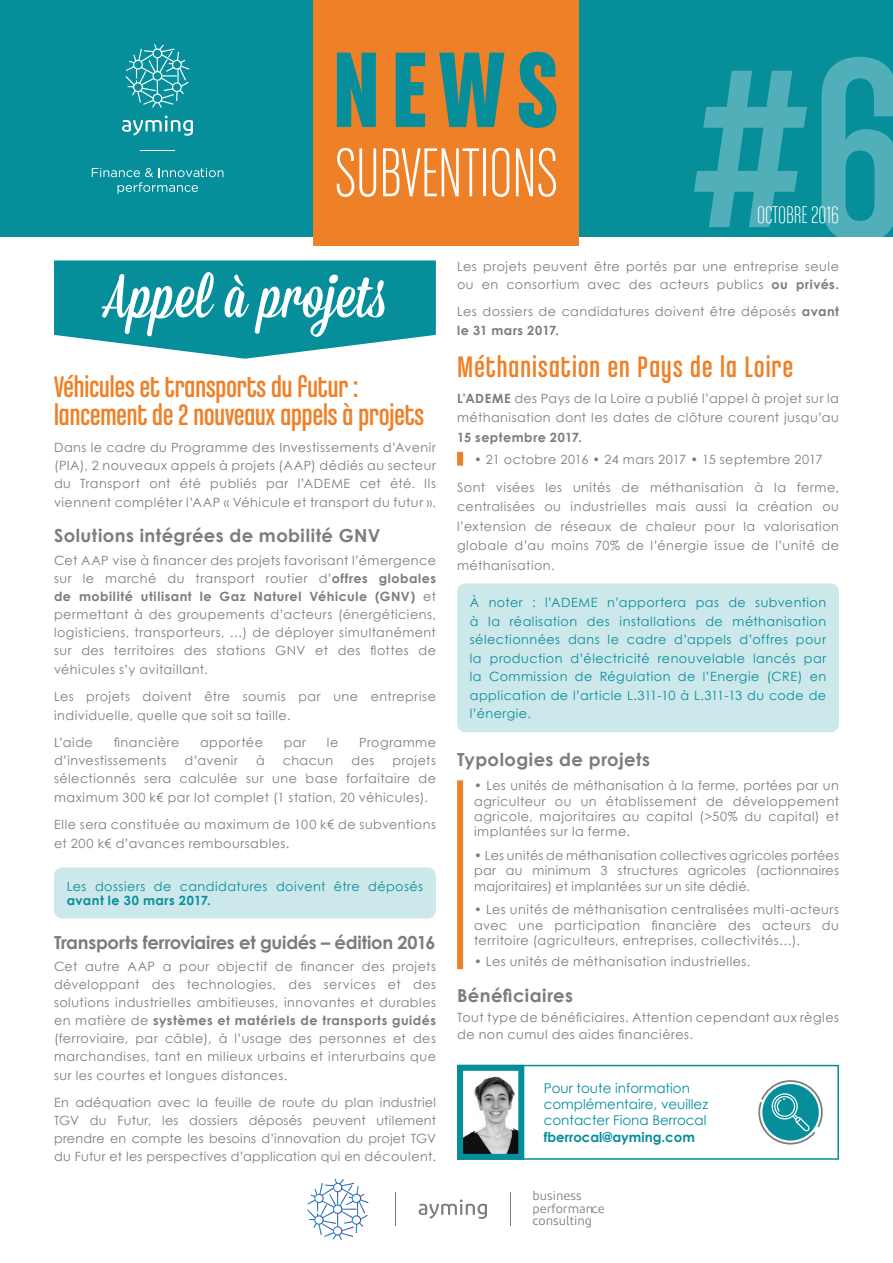
<style>
.page{position:relative;width:893px;height:1263px;background:#fff}
.page>*{position:absolute;margin:0;border:0;box-sizing:border-box;transform-origin:0 0}
.t1{font:278.4px "Chalet Comprime Cologne Eighty";color:#fff}
.t2{font:114px "Chalet Comprime Hong Kong Eighty";color:#068e9a}
.t3{font:73.5px "Chalet Comprime Milan Eighty";color:#fff}
.t4{font:60px "Mission Script";letter-spacing:.01em;color:#fff}
.t5{font:31.5px/28.5px "Chalet Comprime Cologne Eighty";color:#ee8027}
.t6{font:31.5px "Chalet Comprime Cologne Eighty";letter-spacing:.035em;color:#ee8027}
.t7{font:25.5px "Chalet Comprime Milan Eighty";color:#fff}
.t8{font:700 18px "Century Gothic";letter-spacing:.015em;color:#7b7c7e}
.t9{font:700 18px "Century Gothic";letter-spacing:-.015em;color:#7b7c7e}
.t10{font:13.5px/16.2px "Century Gothic";color:#068e9a}
.t11{font:700 13.5px "Century Gothic";color:#068e9a}
.t12{font:12.75px/18px "Century Gothic";letter-spacing:.04em;color:#7b7c7e;text-align:justify}
.t13{font:12.75px/18.6px "Century Gothic";letter-spacing:.04em;color:#068e9a;text-align:justify}
.t14{font:12.75px/26.5px "Century Gothic";letter-spacing:.02em;color:#7b7c7e}
.t15{font:12.75px/12.5px "Diodrum";color:#7b7c7e}
.t16{font:700 12.75px "Century Gothic";letter-spacing:.04em;color:#068e9a}
.t17{font:700 12.75px "Century Gothic";letter-spacing:.035em;color:#7b7c7e}
.s1{font-weight:700}
</style>
<div class="page">
<div style="left:0;top:0;width:893px;height:237px;background:#068e9a"></div>
<div style="left:314px;top:0;width:265px;height:245px;background:#ee8027"></div>
<hr style="left:395px;top:1192px;width:1px;height:34px;background:#7b7c7e">
<hr style="left:510px;top:1192px;width:1px;height:34px;background:#7b7c7e">
<svg style="left:419px;top:1199px;width:68px;height:20px"></svg>
<svg style="left:307px;top:1178px;width:61px;height:62px"></svg>
<svg style="left:54px;top:260px;width:382px;height:99px;background:#259ca6"></svg>
<div style="left:54px;top:867px;width:382px;height:51px;background:#cde8eb;border-radius:9px"></div>
<div style="left:457px;top:583px;width:382px;height:149px;background:#cde8eb;border-radius:9px"></div>
<svg style="left:126px;top:44px;width:63px;height:64px"></svg>
<svg style="left:122px;top:116px;width:71px;height:20px"></svg>
<svg style="left:92px;top:168px;width:131px;height:26px"></svg>
<hr style="left:140px;top:150px;width:35px;height:1px;background:#fff">
<svg style="left:758px;top:1080px;width:65px;height:65px"></svg>
<div style="left:457px;top:1065px;width:382px;height:95px;border:2px solid #068e9a"></div>
<svg style="left:457px;top:1064px;width:70px;height:96px"></svg>
<div style="left:457px;top:780px;width:6px;height:189px;background:#ee8027"></div>
<div style="left:457px;top:452px;width:6px;height:14px;background:#ee8027"></div>
<h2 class="t2" style="left:333px;top:23px;width:226px">NEWS</h2>
<h3 class="t3" style="left:335px;top:133px;width:224px">SUBVENTIONS</h3>
<h1 class="t1" style="left:691px;top:-3px;width:219px">#6</h1>
<h3 class="t7" style="left:757px;top:201px;width:83px">OCTOBRE 2016</h3>
<h3 class="t4" style="left:105px;top:260px;width:282px">Appel à projets</h3>
<h3 class="t5" style="left:54px;top:372px;width:372px">Véhicules et transports du futur : lancement de 2 nouveaux appels à projets</h3>
<p class="t12" style="left:54px;top:438px;width:383px">Dans le cadre du Programme des Investissements d’Avenir (PIA), 2 nouveaux appels à projets (AAP) dédiés au secteur du Transport ont été publiés par l’ADEME cet été. Ils</p>
<p class="t12" style="left:54px;top:493px;width:383px">viennent compléter l’AAP « Véhicule et transport du futur ».</p>
<h3 class="t8" style="left:54px;top:525px;width:328px">Solutions intégrées de mobilité GNV</h3>
<p class="t12" style="left:54px;top:551px;width:383px">Cet AAP vise à financer des projets favorisant l’émergence sur le marché du transport routier d’<span class="s1">offres globales de mobilité utilisant le Gaz Naturel Véhicule (GNV)</span> et permettant à des groupements d’acteurs (énergéticiens, logisticiens, transporteurs, …) de déployer simultanément sur des territoires des stations GNV et des flottes de</p>
<p class="t12" style="left:54px;top:656px;width:383px;line-height:26.5px">véhicules s’y avitaillant.<br>Les projets doivent être soumis par une entreprise</p>
<p class="t12" style="left:54px;top:702px;width:238px;line-height:26.5px">individuelle, quelle que soit sa taille.<br>L’aide</p>
<p class="t12" style="left:114px;top:733px;width:67px">financière</p>
<p class="t12" style="left:200px;top:733px;width:64px">apportée</p>
<p class="t12" style="left:284px;top:733px;width:24px">par</p>
<p class="t12" style="left:327px;top:733px;width:13px">le</p>
<p class="t12" style="left:359px;top:733px;width:78px">Programme</p>
<p class="t12" style="left:54px;top:751px;width:114px">d’investissements</p>
<p class="t12" style="left:184px;top:751px;width:55px">d’avenir</p>
<p class="t12" style="left:256px;top:751px;width:10px">à</p>
<p class="t12" style="left:283px;top:751px;width:52px">chacun</p>
<p class="t12" style="left:351px;top:751px;width:24px">des</p>
<p class="t12" style="left:54px;top:751px;width:383px;text-align:right">projets<br>sélectionnés sera calculée sur une base forfaitaire de</p>
<p class="t12" style="left:54px;top:784px;width:383px;line-height:26.5px">maximum 300 k€ par lot complet (1 station, 20 véhicules).<br>Elle sera constituée au maximum de 100 k€ de subventions</p>
<p class="t12" style="left:54px;top:834px;width:237px">et 200 k€ d’avances remboursables.</p>
<p class="t13" style="left:67px;top:877px;width:358px">Les dossiers de candidatures doivent être déposés</p>
<p class="t16" style="left:67px;top:892px;width:146px">avant le 30 mars 2017.</p>
<h3 class="t9" style="left:54px;top:931px;width:383px">Transports ferroviaires et guidés – édition 2016</h3>
<p class="t12" style="left:54px;top:957px;width:383px">Cet autre AAP a pour objectif de financer des projets développant des technologies, des services et des solutions industrielles ambitieuses, innovantes et durables en matière de <span class="s1">systèmes et matériels de transports guidés </span>(ferroviaire, par câble), à l’usage des personnes et des marchandises, tant en milieux urbains et interurbains que</p>
<p class="t14" style="left:54px;top:1062px;width:383px">sur les courtes et longues distances.<br>En adéquation avec la feuille de route du plan industriel</p>
<p class="t12" style="left:54px;top:1111px;width:383px">TGV du Futur, les dossiers déposés peuvent utilement prendre en compte les besoins d’innovation du projet TGV du Futur et les perspectives d’application qui en découlent.</p>
<p class="t12" style="left:457px;top:257px;width:383px">Les projets peuvent être portés par une entreprise seule ou en consortium avec des acteurs publics <span class="s1">ou privés.</span></p>
<p class="t12" style="left:457px;top:301px;width:383px;line-height:19.5px">Les dossiers de candidatures doivent être déposés <span class="s1">avant le 31 mars 2017.</span></p>
<h3 class="t6" style="left:457px;top:349px;width:338px">Méthanisation en Pays de la Loire</h3>
<p class="t12" style="left:457px;top:388px;width:383px;line-height:19.5px"><span class="s1">L’ADEME</span> des Pays de la Loire a publié l’appel à projet sur la méthanisation dont les dates de clôture courent jusqu’au</p>
<p class="t17" style="left:457px;top:429px;width:126px">15 septembre 2017.</p>
<p class="t12" style="left:457px;top:445px;width:383px;line-height:28px;text-align:center">• 21 octobre 2016 • 24 mars 2017 • 15 septembre 2017<br>Sont visées les unités de méthanisation à la ferme,</p>
<p class="t12" style="left:457px;top:497px;width:383px;line-height:19.5px">centralisées ou industrielles mais aussi la création ou l’extension de réseaux de chaleur pour la valorisation globale d’au moins 70% de l’énergie issue de l’unité de méthanisation.</p>
<p class="t13" style="left:470px;top:593px;width:358px">À noter : l’ADEME n’apportera pas de subvention à la réalisation des installations de méthanisation sélectionnées dans le cadre d’appels d’offres pour la production d’électricité renouvelable lancés par la Commission de Régulation de l’Energie (CRE) en application de l’article L.311-10 à L.311-13 du code de l’énergie.</p>
<h3 class="t8" style="left:457px;top:748px;width:194px">Typologies de projets</h3>
<p class="t12" style="left:474px;top:778px;width:366px;line-height:15.3px">• Les unités de méthanisation à la ferme, portées par un agriculteur ou un établissement de développement agricole, majoritaires au capital (&gt;50% du capital) et implantées sur la ferme.</p>
<p class="t12" style="left:474px;top:847px;width:366px;line-height:15.3px">• Les unités de méthanisation collectives agricoles portées par au minimum 3 structures agricoles (actionnaires majoritaires) et implantées sur un site dédié.</p>
<p class="t12" style="left:474px;top:902px;width:366px;line-height:15.3px">• Les unités de méthanisation centralisées multi-acteurs avec une participation financière des acteurs du territoire (agriculteurs, entreprises, collectivités…).</p>
<p class="t12" style="left:474px;top:952px;width:278px">• Les unités de méthanisation industrielles.</p>
<h3 class="t8" style="left:457px;top:984px;width:117px">Bénéficiaires</h3>
<p class="t12" style="left:457px;top:1009px;width:383px;line-height:16.5px">Tout type de bénéficiaires. Attention cependant aux règles de non cumul des aides financières.</p>
<p class="t10" style="left:544px;top:1080px;width:166px">Pour toute information complémentaire, veuillez contacter Fiona Berrocal</p>
<p class="t11" style="left:544px;top:1128px;width:153px">fberrocal@ayming.com</p>
<p class="t15" style="left:532px;top:1189px;width:74px">business performance consulting</p>
</div>
